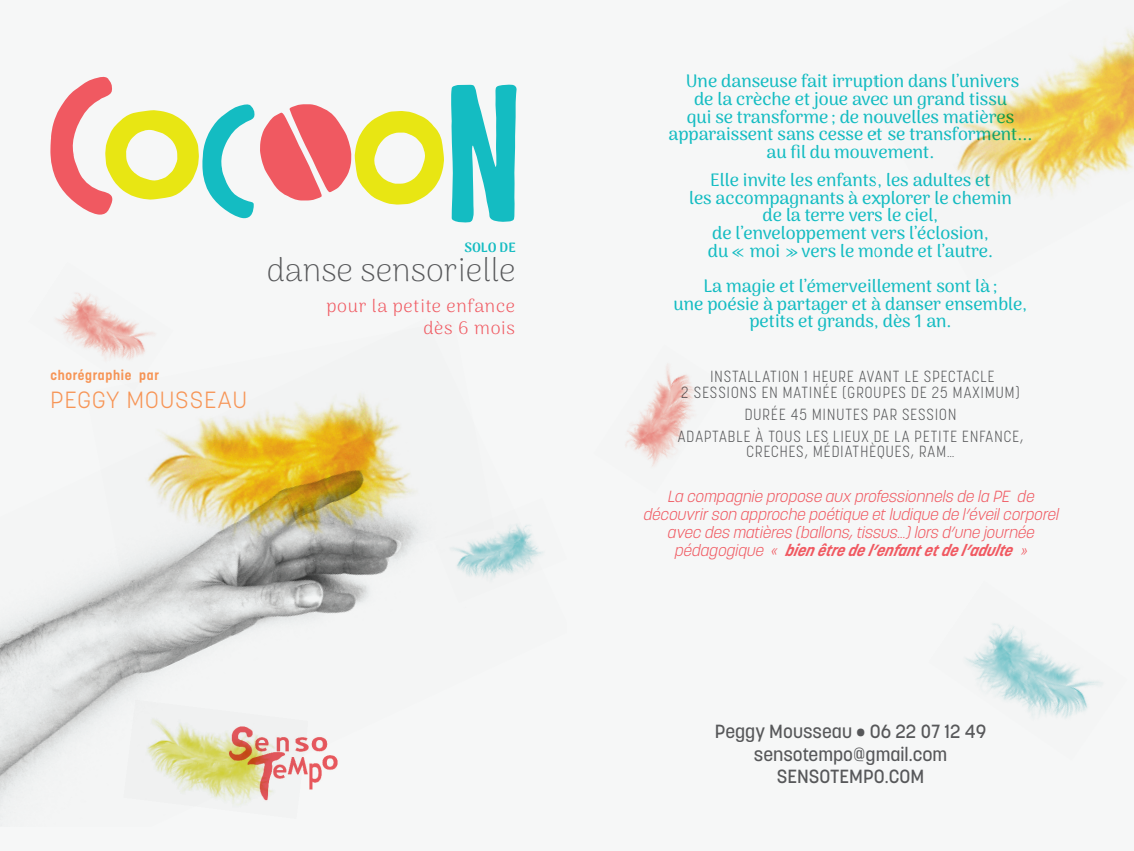
<style>
.page{position:relative;width:1134px;height:851px;background:#fff}
.page>*{position:absolute;margin:0;border:0;box-sizing:border-box;transform-origin:0 0}
.t1{font:200 33px "Arima Koshi";color:#57585a}
.t2{font:300 23.2px "Korolev";letter-spacing:.05em;color:#f79556}
.t3{font:500 18.8px/22.6px "Korolev";color:#57585a;text-align:center}
.t4{font:300 18.2px/21.8px "Arima Koshi";letter-spacing:.04em;color:#f05961;text-align:right}
.t5{font:500 18px/17.6px "Arima Koshi";color:#14bcc2;text-align:center}
.t6{font:italic 300 16px/18px "Korolev";color:#f05961;text-align:center}
.t7{font:300 16px/15px "Korolev Condensed";letter-spacing:.07em;color:#57585a;text-align:center}
.t8{font:700 13.4px "Korolev";letter-spacing:.05em;color:#f79556}
.t9{font:900 13.4px "Arima Koshi";color:#14bcc2}
.s1{font-weight:700}
</style>
<div class="page">
<div style="left:0;top:0;width:567px;height:850px;background:#f6f7f7"></div>
<img style="left:0;top:586px;width:365px;height:230px">
<svg style="left:451px;top:84px;width:66px;height:139px"></svg>
<svg style="left:50px;top:76px;width:394px;height:142px"></svg>
<img style="left:86px;top:393px;width:336px;height:207px">
<img style="left:55px;top:293px;width:100px;height:67px">
<img style="left:450px;top:524px;width:93px;height:56px">
<img style="left:124px;top:699px;width:184px;height:117px">
<img style="left:145px;top:664px;width:220px;height:138px">
<div style="left:567px;top:0;width:567px;height:850px;background:#f6f7f7"></div>
<img style="left:956px;top:29px;width:178px;height:168px">
<img style="left:625px;top:364px;width:70px;height:103px">
<img style="left:965px;top:623px;width:137px;height:96px">
<p class="t8" style="left:51px;top:367px;width:110px">chorégraphie par</p>
<p class="t2" style="left:51px;top:385px;width:198px">PEGGY MOUSSEAU</p>
<p class="t9" style="left:464px;top:239px;width:53px">SOLO DE</p>
<h1 class="t1" style="left:267px;top:251px;width:250px">danse sensorielle</h1>
<p class="t4" style="left:326px;top:295px;width:190px">pour la petite enfance dès 6 mois</p>
<p class="t5" style="left:668px;top:72px;width:365px">Une danseuse fait irruption dans l’univers<br>de la crèche et joue avec un grand tissu<br>qui se transforme ; de nouvelles matières apparaissent sans cesse et se transforment... au fil du mouvement.</p>
<p class="t5" style="left:689px;top:171px;width:324px">Elle invite les enfants, les adultes et<br>les accompagnants à explorer le chemin de la terre vers le ciel,<br>de l’enveloppement vers l’éclosion,<br>du « moi » vers le monde et l’autre.</p>
<p class="t5" style="left:674px;top:277px;width:355px">La magie et l’émerveillement sont là ;<br>une poésie à partager et à danser ensemble, petits et grands, dès 1 an.</p>
<p class="t7" style="left:681px;top:369px;width:340px">INSTALLATION 1 HEURE AVANT LE SPECTACLE<br>2 SESSIONS EN MATINÉE (GROUPES DE 25 MAXIMUM)</p>
<p class="t7" style="left:678px;top:403px;width:347px;line-height:22.2px">DURÉE 45 MINUTES PAR SESSION<br>ADAPTABLE À TOUS LES LIEUX DE LA PETITE ENFANCE,</p>
<p class="t7" style="left:746px;top:444px;width:209px">CRECHES, MÉDIATHÈQUES, RAM…</p>
<p class="t6" style="left:643px;top:487px;width:421px">La compagnie propose aux professionnels de la PE de découvrirson approche poétique etludique de l’éveilcorporel avec des matières (ballons,tissus...)lors d’une journée pédagogique « <span class="s1">bien être de l ’enfantetde l ’adulte</span> »</p>
<p class="t3" style="left:715px;top:719px;width:273px">Peggy Mousseau • 06 22 07 12 49 sensotempo@gmail.com sensotempo.com</p>
</div>
